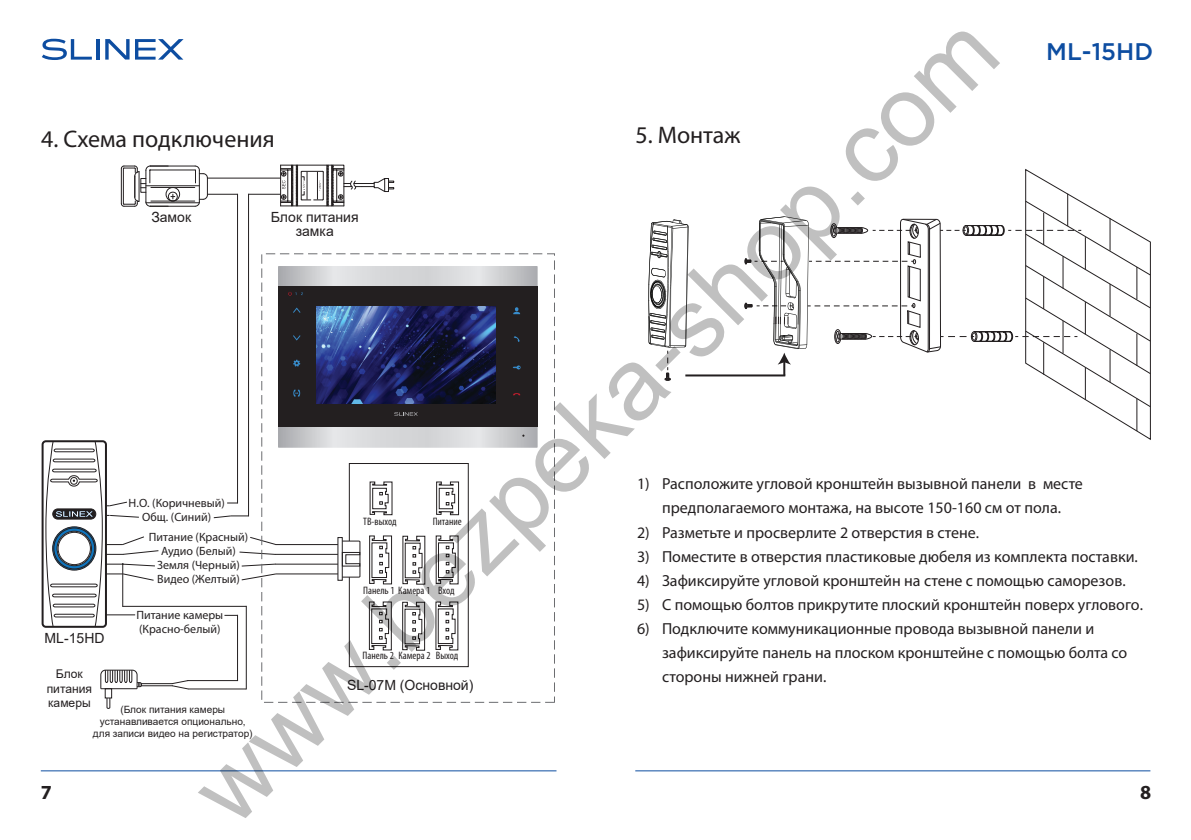
<style>
.page{position:relative;width:1191px;height:840px;background:#fff}
.page>*{position:absolute;margin:0;border:0;box-sizing:border-box;transform-origin:0 0}
.t1{font:100px "Arial";color:rgb(0 0 0/.25)}
.t2{font:24px "Myriad Pro";color:#231f20}
.t3{font:500 24px "Gotham Pro";color:#0d4da1}
.t4{font:700 20px "Myriad Pro";color:#231f20}
.t5{font:16px/24px "Myriad Pro";color:#231f20;text-align:center}
.t6{font:14px/14px "Arial";color:#231f20;text-align:center}
.t7{font:12px/14px "Myriad Pro";color:#231f20;text-align:center}
.t8{font:12px/14.4px "Arial";color:#231f20;text-align:center}
.t9{font:condensed 10.8px "Myriad Pro";color:#231f20}
.t10{font:10px/12px "Arial";color:#231f20;text-align:center}
</style>
<div class="page">
<hr style="left:686px;top:374px;width:98px;height:2px;background:#231f20">
<div style="left:42px;top:440px;width:65px;height:187px;border:2px solid #231f20;border-radius:3px"></div>
<hr style="left:207px;top:178px;width:74px;height:1px;background:#231f20">
<hr style="left:248px;top:194px;width:33px;height:1px;background:#231f20">
<hr style="left:207px;top:194px;width:30px;height:1px;background:#231f20">
<svg style="left:213px;top:515px;width:35px;height:3px"></svg>
<svg style="left:224px;top:614px;width:13px;height:1px"></svg>
<hr style="left:275px;top:544px;width:63px;height:1px;background:#231f20">
<hr style="left:275px;top:553px;width:63px;height:1px;background:#231f20">
<hr style="left:275px;top:563px;width:63px;height:1px;background:#231f20">
<hr style="left:276px;top:573px;width:62px;height:1px;background:#231f20">
<svg style="left:250px;top:537px;width:26px;height:8px"></svg>
<svg style="left:239px;top:551px;width:37px;height:3px"></svg>
<svg style="left:241px;top:563px;width:35px;height:3px"></svg>
<svg style="left:241px;top:573px;width:35px;height:7px"></svg>
<hr style="left:123px;top:605px;width:123px;height:1px;background:#231f20">
<hr style="left:151px;top:187px;width:44px;height:1px;background:#231f20">
<hr style="left:146px;top:185px;width:53px;height:1px;background:#231f20">
<hr style="left:151px;top:201px;width:44px;height:1px;background:#231f20">
<hr style="left:146px;top:202px;width:53px;height:1px;background:#231f20">
<hr style="left:150px;top:169px;width:45px;height:1px;background:#231f20">
<svg style="left:121px;top:165px;width:59px;height:42px"></svg>
<svg style="left:195px;top:165px;width:13px;height:42px"></svg>
<hr style="left:199px;top:170px;width:1px;height:32px;background:#231f20">
<hr style="left:150px;top:206px;width:45px;height:1px;background:#231f20">
<hr style="left:146px;top:170px;width:1px;height:32px;background:#231f20">
<hr style="left:150px;top:166px;width:45px;height:1px;background:#231f20">
<svg style="left:280px;top:165px;width:114px;height:41px"></svg>
<hr style="left:248px;top:194px;width:1px;height:321px;background:#231f20">
<hr style="left:237px;top:194px;width:1px;height:308px;background:#231f20">
<hr style="left:237px;top:615px;width:1px;height:65px;background:#231f20">
<hr style="left:246px;top:606px;width:1px;height:82px;background:#231f20">
<div style="left:261px;top:253px;width:294px;height:449px;border:1px dashed #6c6d70"></div>
<hr style="left:101px;top:688px;width:36px;height:1px;background:#231f20">
<div style="left:105px;top:688px;width:7px;height:9px;border:1px solid #231f20"></div>
<svg style="left:106px;top:697px;width:4px;height:11px"></svg>
<svg style="left:100px;top:669px;width:42px;height:19px"></svg>
<hr style="left:188px;top:679px;width:49px;height:1px;background:#231f20">
<hr style="left:188px;top:688px;width:58px;height:1px;background:#231f20">
<svg style="left:171px;top:679px;width:18px;height:10px"></svg>
<hr style="left:141px;top:683px;width:31px;height:1px;background:#231f20">
<hr style="left:141px;top:685px;width:31px;height:1px;background:#231f20">
<svg style="left:45px;top:440px;width:114px;height:187px"></svg>
<svg style="left:648px;top:219px;width:41px;height:161px"></svg>
<svg style="left:744px;top:168px;width:407px;height:272px"></svg>
<svg style="left:278px;top:266px;width:259px;height:181px;background:#cdced0"></svg>
<div style="left:278px;top:286px;width:259px;height:140px;background:#231f20"></div>
<svg style="left:394px;top:412px;width:24px;height:3px"></svg>
<svg style="left:513px;top:393px;width:7px;height:2px"></svg>
<svg style="left:513px;top:307px;width:7px;height:7px"></svg>
<svg style="left:514px;top:336px;width:5px;height:6px"></svg>
<svg style="left:513px;top:365px;width:7px;height:4px"></svg>
<svg style="left:293px;top:307px;width:7px;height:5px"></svg>
<svg style="left:293px;top:335px;width:7px;height:5px"></svg>
<svg style="left:293px;top:359px;width:7px;height:7px"></svg>
<svg style="left:293px;top:389px;width:7px;height:7px"></svg>
<svg style="left:288px;top:292px;width:15px;height:3px"></svg>
<img style="left:316px;top:306px;width:180px;height:97px">
<div style="left:349px;top:462px;width:120px;height:204px;border:1px solid #231f20"></div>
<svg style="left:402px;top:535px;width:23px;height:49px"></svg>
<svg style="left:436px;top:535px;width:22px;height:49px"></svg>
<svg style="left:369px;top:535px;width:23px;height:49px"></svg>
<svg style="left:402px;top:601px;width:23px;height:49px"></svg>
<svg style="left:435px;top:601px;width:23px;height:49px"></svg>
<svg style="left:369px;top:601px;width:23px;height:49px"></svg>
<svg style="left:369px;top:481px;width:23px;height:34px"></svg>
<svg style="left:436px;top:481px;width:23px;height:34px"></svg>
<svg style="left:342px;top:540px;width:18px;height:37px"></svg>
<svg style="left:42px;top:39px;width:50px;height:21px"></svg>
<hr style="left:96px;top:39px;width:3px;height:21px;background:#0d4da1">
<svg style="left:105px;top:39px;width:79px;height:21px"></svg>
<hr style="left:41px;top:769px;width:515px;height:1px;background:#0d4da1">
<hr style="left:635px;top:769px;width:515px;height:1px;background:#0d4da1">
<h1 class="t1" style="left:163px;top:758px;width:1091px;rotate:-45deg">www.bezpeka-shop.com</h1>
<h2 class="t3" style="left:1046px;top:37px;width:108px">ML-15HD</h2>
<h2 class="t2" style="left:41px;top:124px;width:235px">4. Схема подключения</h2>
<h2 class="t2" style="left:635px;top:120px;width:106px">5. Монтаж</h2>
<p class="t6" style="left:151px;top:210px;width:41px">Замок</p>
<p class="t6" style="left:271px;top:210px;width:89px">Блок питания замка</p>
<p class="t5" style="left:637px;top:471px;width:447px">1) Расположите угловой кронштейн вызывной панели в месте предполагаемого монтажа, на высоте 150-160 см от пола.</p>
<p class="t5" style="left:637px;top:519px;width:344px">2) Разметьте и просверлите 2 отверстия в стене.</p>
<p class="t5" style="left:637px;top:543px;width:502px">3) Поместите в отверстия пластиковые дюбеля из комплекта поставки.</p>
<p class="t5" style="left:637px;top:567px;width:490px">4) Зафиксируйте угловой кронштейн на стене с помощью саморезов.</p>
<p class="t5" style="left:637px;top:591px;width:507px">5) С помощью болтов прикрутите плоский кронштейн поверх углового.</p>
<p class="t5" style="left:662px;top:615px;width:467px;text-align:left;text-indent:-25px">6) Подключите коммуникационные провода вызывной панели и зафиксируйте панель на плоском кронштейне с помощью болта со стороны нижней грани.</p>
<p class="t7" style="left:129px;top:495px;width:98px">Н.О. (Коричневый)<br>Общ. (Синий)</p>
<p class="t9" style="left:363px;top:514px;width:35px">ТВ-выход</p>
<p class="t9" style="left:433px;top:514px;width:31px">Питание</p>
<p class="t7" style="left:149px;top:529px;width:101px">Питание (Красный)<br>Аудио (Белый)<br>Земля (Черный)<br>Видео (Желтый)</p>
<p class="t9" style="left:438px;top:583px;width:18px">Вход</p>
<p class="t9" style="left:363px;top:583px;width:69px">Панель 1 Камера 1</p>
<p class="t7" style="left:136px;top:607px;width:88px;text-align:left">Питание камеры (Красно-белый)</p>
<p class="t6" style="left:45px;top:630px;width:61px">ML-15HD</p>
<p class="t9" style="left:436px;top:649px;width:24px">Выход</p>
<p class="t9" style="left:362px;top:649px;width:70px">Панель 2 Камера 2</p>
<p class="t8" style="left:47px;top:666px;width:47px">Блок питания камеры</p>
<p class="t6" style="left:347px;top:677px;width:128px">SL-07M (Основной)</p>
<p class="t10" style="left:93px;top:702px;width:161px">(Блок питания камеры устанавливается опционально, для записи видео на регистратор)</p>
<p class="t4" style="left:1140px;top:778px;width:13px">8</p>
<p class="t4" style="left:41px;top:778px;width:13px">7</p>
</div>
